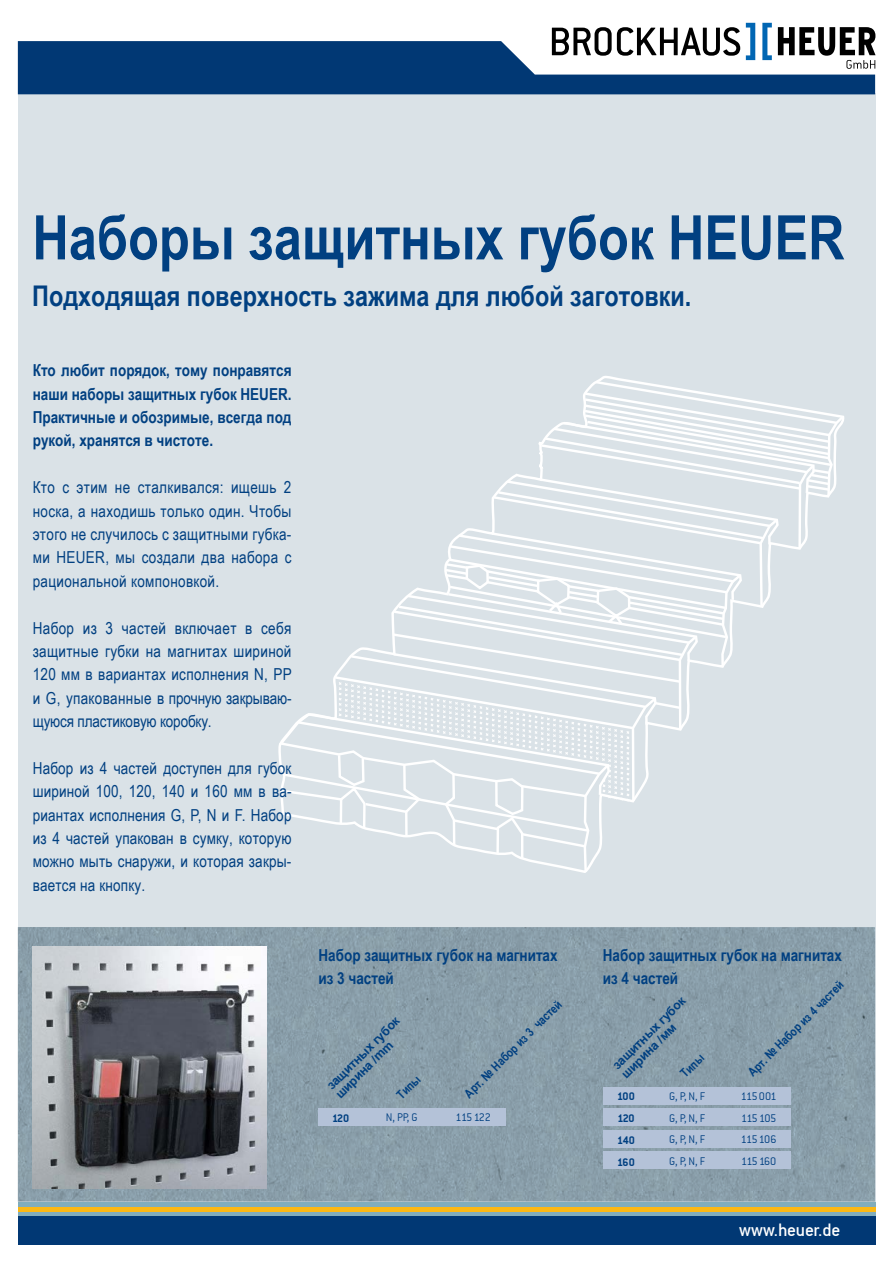
<style>
.page{position:relative;width:893px;height:1263px;background:#fff}
.page>*{position:absolute;margin:0;border:0;box-sizing:border-box;transform-origin:0 0}
.t1{font:700 61.5px "Arial Narrow";color:#014081}
.t2{font:700 28.5px "Arial Narrow";color:#014081}
.t3{font:19.5px "Conduit Md ITCTT Medium";letter-spacing:-.015em;color:#fff}
.t4{font:16.5px/23.4px "Arial Narrow";letter-spacing:.01em;color:#014081;text-align:justify}
.t5{font:700 16.5px/23.4px "Arial Narrow";color:#014081}
.t6{font:700 12.3px "Arial Narrow";color:#014081}
.t7{font:700 12.3px/12.3px "Arial";color:#014081}
.t8{font:12px "Conduit ITCTT Light";letter-spacing:-.06em;color:#014081}
.t9{font:12px "Conduit ITCTT Bold";letter-spacing:-.03em;color:#014081}
</style>
<div class="page">
<div style="left:18px;top:1215px;width:857px;height:30px;background:#013874"></div>
<div style="left:18px;top:1198px;width:857px;height:17px;background:linear-gradient(to right,#81adbc,#81adbc)"></div>
<hr style="left:18px;top:1208px;width:857px;height:4px;background:#fcb814">
<div style="left:18px;top:93px;width:857px;height:1108px;background:#dae2e7"></div>
<svg style="left:18px;top:41px;width:857px;height:53px;background:#285689"></svg>
<svg style="left:552px;top:27px;width:188px;height:29px"></svg>
<svg style="left:778px;top:27px;width:97px;height:42px"></svg>
<svg style="left:762px;top:23px;width:10px;height:37px"></svg>
<svg style="left:746px;top:23px;width:9px;height:37px"></svg>
<img style="left:18px;top:927px;width:857px;height:274px">
<div style="left:318px;top:1108px;width:188px;height:18px;background:#b4c2d8"></div>
<div style="left:603px;top:1130px;width:188px;height:18px;background:#b4c2d8"></div>
<div style="left:603px;top:1108px;width:188px;height:18px;background:#b4c2d8"></div>
<div style="left:603px;top:1087px;width:188px;height:18px;background:#b4c2d8"></div>
<div style="left:603px;top:1151px;width:188px;height:18px;background:#b4c2d8"></div>
<img style="left:33px;top:947px;width:233px;height:241px">
<svg style="left:278px;top:743px;width:316px;height:130px"></svg>
<svg style="left:280px;top:379px;width:565px;height:482px"></svg>
<h1 class="t1" style="left:32px;top:191px;width:814px">Наборы защитных губок HEUER</h1>
<h2 class="t2" style="left:32px;top:274px;width:661px">Подходящая поверхность зажима для любой заготовки.</h2>
<p class="t5" style="left:33px;top:358px;width:260px;text-align:justify">Кто любит порядок, тому понравятся наши наборы защитных губок HEUER.<br>Практичные и обозримые, всегда под рукой, хранятся в чистоте.</p>
<p class="t4" style="left:33px;top:475px;width:260px">Кто с этим не сталкивался: ищешь 2 носка, а находишь только один. Чтобы этого не случилось с защитными губка&shy;ми HEUER, мы создали два набора с рациональной компоновкой.</p>
<p class="t4" style="left:33px;top:615px;width:261px">Набор из 3 частей включает в себя защитные губки на магнитах шириной 120 мм в вариантах исполнения N, PP и G, упакованные в прочную закрываю&shy;щуюся пластиковую коробку.</p>
<p class="t4" style="left:33px;top:756px;width:260px">Набор из 4 частей доступен для губок шириной 100, 120, 140 и 160 мм в ва&shy;риантах исполнения G, P, N и F. Набор из 4 частей упакован в сумку, которую можно мыть снаружи, и которая закры&shy;вается на кнопку.</p>
<p class="t5" style="left:318px;top:943px;width:241px">Набор защитных губок на магнитах из 3 частей</p>
<p class="t5" style="left:603px;top:943px;width:241px">Набор защитных губок на магнитах из 4 частей</p>
<p class="t6" style="left:743px;top:1068px;width:131px;rotate:-45deg">Арт. № Набор из 4 частей</p>
<p class="t6" style="left:460px;top:1089px;width:133px;rotate:-45deg">Арт. № Набор из 3 частей</p>
<p class="t7" style="left:611px;top:1063px;width:98px;rotate:-45deg">защитных губок ширина /мм</p>
<p class="t7" style="left:325px;top:1083px;width:98px;rotate:-45deg">защитных губок ширина /mm</p>
<p class="t6" style="left:676px;top:1069px;width:29px;rotate:-45deg">Типы</p>
<p class="t6" style="left:392px;top:1090px;width:29px;rotate:-45deg">Типы</p>
<p class="t9" style="left:617px;top:1089px;width:19px">100</p>
<p class="t8" style="left:669px;top:1089px;width:37px">G, P, N, F</p>
<p class="t8" style="left:741px;top:1089px;width:37px">115 001</p>
<p class="t9" style="left:617px;top:1111px;width:19px">120</p>
<p class="t8" style="left:669px;top:1111px;width:37px">G, P, N, F</p>
<p class="t8" style="left:741px;top:1111px;width:37px">115 105</p>
<p class="t9" style="left:617px;top:1133px;width:19px">140</p>
<p class="t8" style="left:669px;top:1133px;width:37px">G, P, N, F</p>
<p class="t8" style="left:741px;top:1133px;width:37px">115 106</p>
<p class="t9" style="left:617px;top:1155px;width:19px">160</p>
<p class="t8" style="left:669px;top:1155px;width:37px">G, P, N, F</p>
<p class="t8" style="left:741px;top:1155px;width:37px">115 160</p>
<p class="t9" style="left:332px;top:1111px;width:19px">120</p>
<p class="t8" style="left:386px;top:1111px;width:33px">N, PP, G</p>
<p class="t8" style="left:456px;top:1111px;width:37px">115 122</p>
<p class="t3" style="left:739px;top:1219px;width:103px">www.heuer.de</p>
</div>
